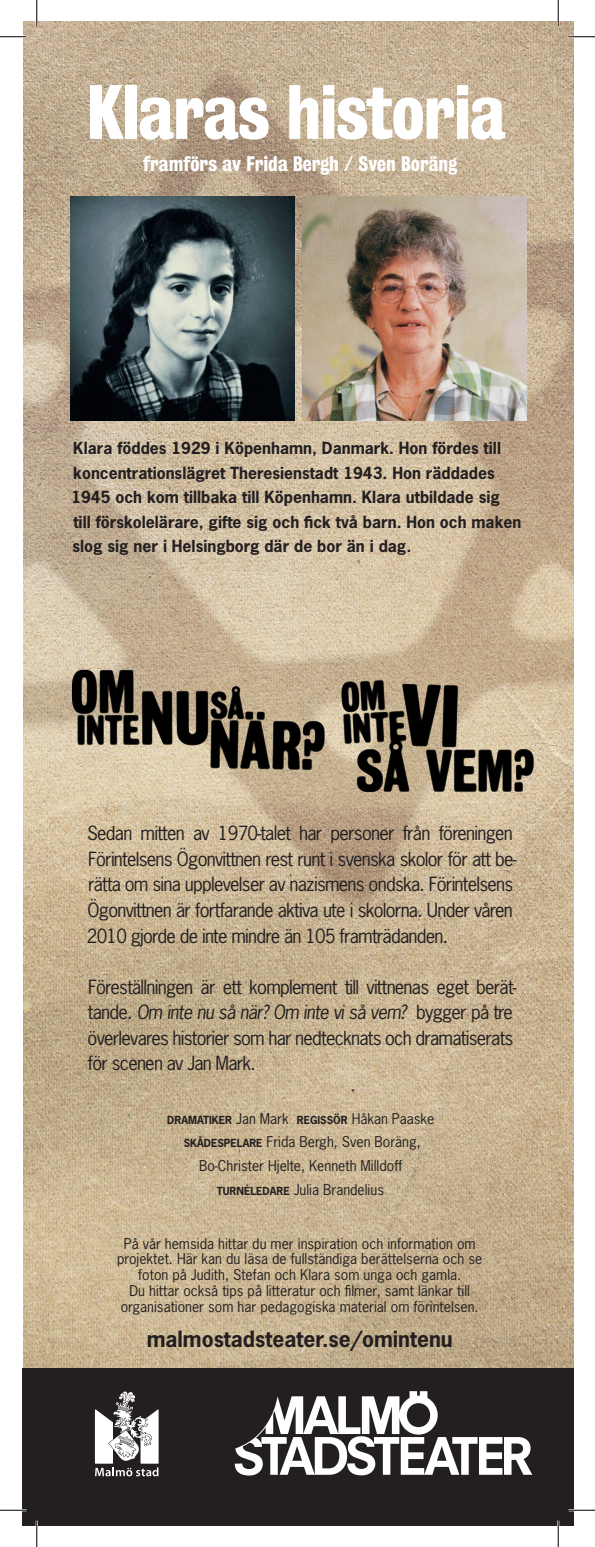
<style>
.page{position:relative;width:595px;height:1547px;background:#fff}
.page>*{position:absolute;margin:0;border:0;box-sizing:border-box;transform-origin:0 0}
.t1{font:70px "Bureau Grot Three Seven";letter-spacing:-.02em;color:#fff}
.t2{font:700 21px "News Gothic";color:#231f20}
.t3{font:19.25px "Bureau Grot Three Seven";color:#fff}
.t4{font:18.38px/25.6px "News Gothic";letter-spacing:-.04em;color:#231f20}
.t5{font:700 15.75px/24.5px "News Gothic";color:#231f20}
.t6{font:14px/15.8px "News Gothic";color:#231f20;text-align:center}
.t7{font:700 10.5px "News Gothic";color:#231f20}
.s1{font-style:italic}
.s2{font-weight:400;font-size:14px}
.s3{font-weight:700;font-size:10.5px}
</style>
<div class="page">
<img style="left:23px;top:22px;width:549px;height:1346px">
<img style="left:71px;top:197px;width:223px;height:223px">
<img style="left:302px;top:197px;width:224px;height:223px">
<div style="left:22px;top:1368px;width:550px;height:157px;background:#231f20"></div>
<img style="left:63px;top:655px;width:476px;height:149px">
<svg style="left:95px;top:1391px;width:63px;height:85px"></svg>
<svg style="left:234px;top:1391px;width:298px;height:84px"></svg>
<hr style="left:0;top:36px;width:26px;height:2px;background:#fff">
<hr style="left:568px;top:36px;width:26px;height:2px;background:#fff">
<hr style="left:0;top:1509px;width:26px;height:2px;background:#fff">
<hr style="left:568px;top:1509px;width:26px;height:2px;background:#fff">
<hr style="left:36px;top:0;width:2px;height:26px;background:#fff">
<hr style="left:36px;top:1521px;width:2px;height:26px;background:#fff">
<hr style="left:557px;top:0;width:2px;height:26px;background:#fff">
<hr style="left:557px;top:1521px;width:2px;height:26px;background:#fff">
<svg style="left:0;top:36px;width:26px;height:1px"></svg>
<svg style="left:568px;top:36px;width:26px;height:1px"></svg>
<svg style="left:0;top:1510px;width:26px;height:1px"></svg>
<svg style="left:568px;top:1510px;width:26px;height:1px"></svg>
<svg style="left:36px;top:0;width:1px;height:26px"></svg>
<svg style="left:36px;top:1521px;width:1px;height:26px"></svg>
<svg style="left:557px;top:0;width:1px;height:26px"></svg>
<svg style="left:557px;top:1521px;width:1px;height:26px"></svg>
<h1 class="t1" style="left:87px;top:72px;width:420px">Klaras historia</h1>
<p class="t3" style="left:143px;top:153px;width:315px">framförs av Frida Bergh / Sven Boräng</p>
<p class="t5" style="left:71px;top:436px;width:451px">Klara föddes 1929 i Köpenhamn, Danmark. Hon fördes till koncentrationslägret Theresienstadt 1943. Hon räddades 1945 och kom tillbaka till Köpenhamn. Klara utbildade sig<br>till förskolelärare, gifte sig och fick två barn. Hon och maken slog sig ner i Helsingborg där de bor än i dag.</p>
<p class="t4" style="left:87px;top:820px;width:431px">Sedan mitten av 1970-talet har personer från föreningen Förintelsens Ögonvittnen rest runt i svenska skolor för att be&shy;rätta om sina upplevelser av nazismens ondska. Förintelsens Ögonvittnen är fortfarande aktiva ute i skolorna. Under våren 2010 gjorde de inte mindre än 105 framträdanden.</p>
<p class="t4" style="left:88px;top:974px;width:430px">Föreställningen är ett komplement till vittnenas eget berät&shy;tande. <span class="s1">Om inte nu så när? Om inte vi så vem?</span> bygger på tre överlevares historier som har nedtecknats och dramatiserats för scenen av Jan Mark.</p>
<p class="t7" style="left:167px;top:1112px;width:268px">Dramatiker <span class="s2">Jan Mark</span> Regissör <span class="s2">Håkan Paaske</span></p>
<p class="t6" style="left:184px;top:1130px;width:238px;line-height:23.8px"><span class="s3">Skådespelare</span> Frida Bergh, Sven Boräng,<br>Bo-Christer Hjelte, Kenneth Milldoff<br><span class="s3">TURNÉLEDAre</span> Julia Brandelius</p>
<p class="t6" style="left:117px;top:1235px;width:366px">På vår hemsida hittar du mer inspiration och information om projektet. Här kan du läsa de fullständiga berättelserna och se foton på Judith, Stefan och Klara som unga och gamla.<br>Du hittar också tips på litteratur och filmer, samt länkar till organisationer som har pedagogiska material om förintelsen.</p>
<p class="t2" style="left:147px;top:1325px;width:307px">malmostadsteater.se/omintenu</p>
</div>
